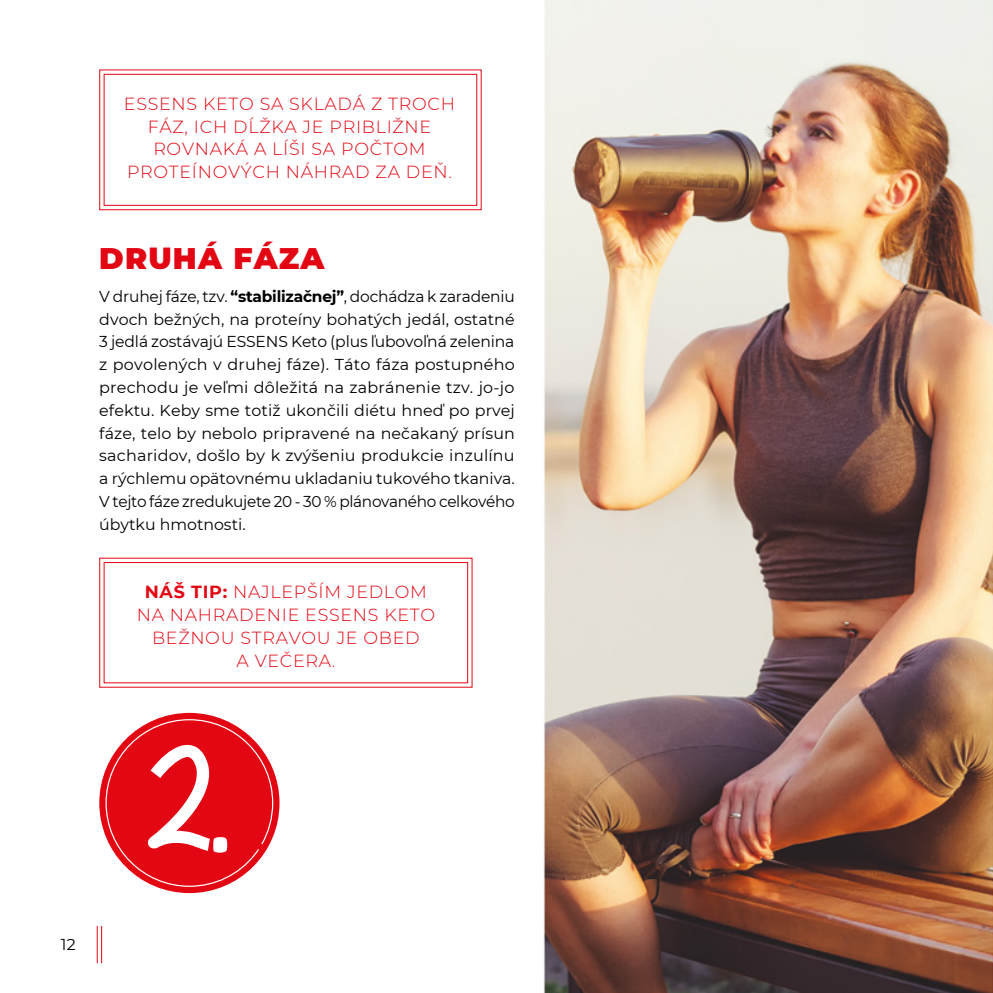
<style>
.page{position:relative;width:993px;height:993px;background:#fff}
.page>*{position:absolute;margin:0;border:0;box-sizing:border-box;transform-origin:0 0}
.t1{font:116.9px "Amina Reska";color:#fff}
.t2{font:900 29.75px "Montserrat";letter-spacing:.04em;color:#e30613}
.t3{font:300 17.5px/22.8px "Montserrat";letter-spacing:.04em;color:#e30613;text-align:center}
.t4{font:15.75px/22.8px "Montserrat";letter-spacing:-.02em;color:#000;text-align:justify}
.s1{font-weight:700}
</style>
<div class="page">
<img style="left:96px;top:0;width:896px;height:992px">
<div style="left:99px;top:712px;width:180px;height:180px;background:#e30613;border-radius:50%"></div>
<svg style="left:105px;top:718px;width:168px;height:168px"></svg>
<svg style="left:99px;top:69px;width:383px;height:141px"></svg>
<div style="left:104px;top:74px;width:373px;height:132px;border:1px solid #e30613"></div>
<svg style="left:99px;top:557px;width:374px;height:130px"></svg>
<div style="left:104px;top:562px;width:364px;height:121px;border:1px solid #e30613"></div>
<hr style="left:101px;top:925px;width:1px;height:37px;background:#e30613">
<hr style="left:97px;top:925px;width:1px;height:37px;background:#e30613">
<p class="t3" style="left:124px;top:92px;width:332px">ESSENS KETO SA SKLADÁ Z TROCH<br>FÁZ, ICH DĹŽKA JE PRIBLIŽNE<br>ROVNAKÁ A LÍŠI SA POČTOM<br>PROTEÍNOVÝCH NÁHRAD ZA DEŇ.</p>
<h2 class="t2" style="left:99px;top:236px;width:227px">DRUHÁ FÁZA</h2>
<p class="t4" style="left:99px;top:284px;width:417px">V druhej fáze, tzv. <span class="s1">“stabilizačnej”</span>, dochádza k zaradeniu dvoch bežných, na proteíny bohatých jedál, ostatné 3 jedlá zostávajú ESSENS Keto (plus ľubovoľná zelenina z povolených v druhej fáze). Táto fáza postupného prechodu je veľmi dôležitá na zabránenie tzv. jo-jo efektu. Keby sme totiž ukončili diétu hneď po prvej fáze, telo by nebolo pripravené na nečakaný prísun sacharidov, došlo by k zvýšeniu produkcie inzulínu a rýchlemu opätovnému ukladaniu tukového tkaniva.<br>V tejto fáze zredukujete 20 - 30 % plánovaného celkového úbytku hmotnosti.</p>
<p class="t3" style="left:137px;top:580px;width:300px"><span class="s1">NÁŠ TIP:</span> NAJLEPŠÍM JEDLOM<br>NA NAHRADENIE ESSENS KETO<br>BEŽNOU STRAVOU JE OBED<br>A VEČERA.</p>
<h1 class="t1" style="left:148px;top:741px;width:84px">2.</h1>
<p class="t4" style="left:61px;top:932px;width:16px">12</p>
</div>
